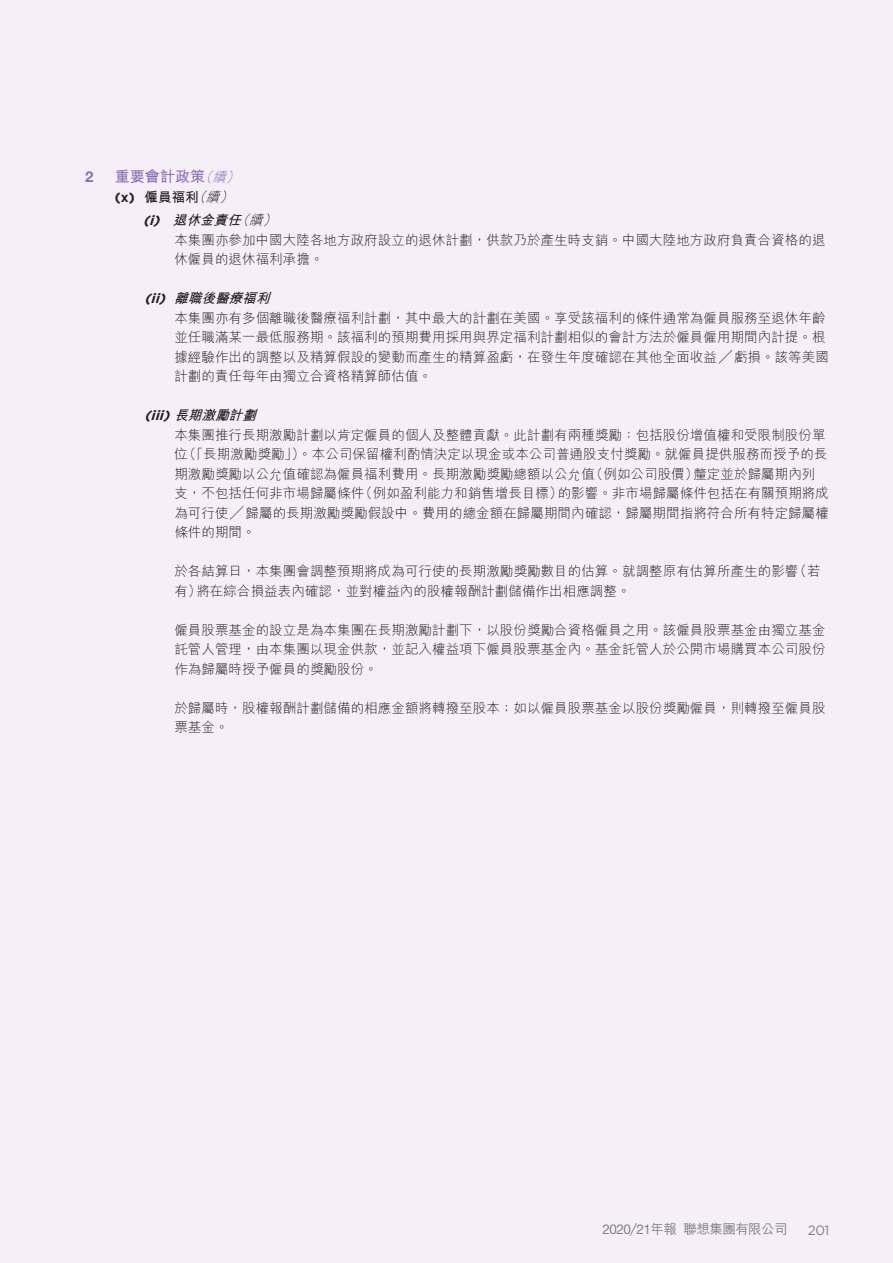
<style>
.page{position:relative;width:893px;height:1263px;background:#f6eff8}
.page>*{position:absolute;margin:0;border:0;box-sizing:border-box;transform-origin:0 0}
.t1{font:700 15px "M Hei HK";letter-spacing:.005em;color:#8e6fb6}
.t2{font:700 15px "Helvetica Neue LT Std";color:#8e6fb6}
.t3{font:300 13.5px/19.5px "M Hei HK";letter-spacing:.005em;color:#231f20}
.t4{font:italic 300 13.5px/23.7px "M Hei HK";color:#231f20}
.t5{font:500 13.5px "M Hei HK";letter-spacing:-.04em;color:#808285}
.t6{font:13.5px "Gotham";color:#808285}
.s1{font-weight:300;font-style:italic;font-size:13.5px}
.s2{font-family:"Gotham";font-weight:700;font-style:normal}
.s3{font-weight:700;font-style:normal}
.s4{font-family:"Gotham";font-weight:700}
.s5{font-weight:700}
.s6{font-family:"Gotham";font-weight:700;font-style:italic}
.s7{font-weight:700;font-style:italic}
.s8{font-family:"Helvetica Neue LT Std";font-weight:400}
.s9{font-family:"Gotham";font-weight:400}
</style>
<div class="page">
<p class="t2" style="left:85px;top:167px;width:10px">2</p>
<p class="t1" style="left:115px;top:166px;width:130px">重要會計政策<span class="s1">（續）</span></p>
<p class="t4" style="left:143px;top:184px;width:138px;text-indent:-28px"><span class="s2">(x)</span> <span class="s3">僱員福利</span>（續）<br><span class="s4">(i)</span> <span class="s5">退休金責任</span>（續）</p>
<p class="t3" style="left:174px;top:230px;width:653px">本集團亦參加中國大陸各地方政府設立的退休計劃，供款乃於產生時支銷。中國大陸地方政府負責合資格的退休僱員的退休福利承擔。</p>
<p class="t3" style="left:174px;top:288px;width:656px;text-indent:-30px"><span class="s6">(ii)</span> <span class="s7">離職後醫療福利<br></span>本集團亦有多個離職後醫療福利計劃，其中最大的計劃在美國。享受該福利的條件通常為僱員服務至退休年齡並任職滿某一最低服務期。該福利的預期費用採用與界定福利計劃相似的會計方法於僱員僱用期間內計提。根據經驗作出的調整以及精算假設的變動而產生的精算盈虧，在發生年度確認在其他全面收益╱虧損。該等美國計劃的責任每年由獨立合資格精算師估值。</p>
<p class="t3" style="left:174px;top:405px;width:656px;text-indent:-30px"><span class="s6">(iii)</span><span class="s7">長期激勵計劃<br></span>本集團推行長期激勵計劃以肯定僱員的個人及整體貢獻。此計劃有兩種獎勵：包括股份增值權和受限制股份單位（「長期激勵獎勵」）。本公司保留權利酌情決定以現金或本公司普通股支付獎勵。就僱員提供服務而授予的長期激勵獎勵以公允值確認為僱員福利費用。長期激勵獎勵總額以公允值（例如公司股價）釐定並於歸屬期內列支，不包括任何非市場歸屬條件（例如盈利能力和銷售增長目標）的影響。非市場歸屬條件包括在有關預期將成為可行使╱歸屬的長期激勵獎勵假設中。費用的總金額在歸屬期間內確認，歸屬期間指將符合所有特定歸屬權條件的期間。</p>
<p class="t3" style="left:174px;top:561px;width:648px">於各結算日，本集團會調整預期將成為可行使的長期激勵獎勵數目的估算。就調整原有估算所產生的影響（若有）將在綜合損益表內確認，並對權益內的股權報酬計劃儲備作出相應調整。</p>
<p class="t3" style="left:174px;top:620px;width:653px;text-align:justify">僱員股票基金的設立是為本集團在長期激勵計劃下，以股份獎勵合資格僱員之用。該僱員股票基金由獨立基金託管人管理，由本集團以現金供款，並記入權益項下僱員股票基金內。基金託管人於公開市場購買本公司股份作為歸屬時授予僱員的獎勵股份。</p>
<p class="t3" style="left:174px;top:698px;width:653px">於歸屬時，股權報酬計劃儲備的相應金額將轉撥至股本；如以僱員股票基金以股份獎勵僱員，則轉撥至僱員股票基金。</p>
<p class="t5" style="left:602px;top:1219px;width:187px"><span class="s8">2020</span><span class="s9">/</span><span class="s8">21</span>年報 聯想集團有限公司</p>
<p class="t6" style="left:808px;top:1221px;width:23px">201</p>
</div>
